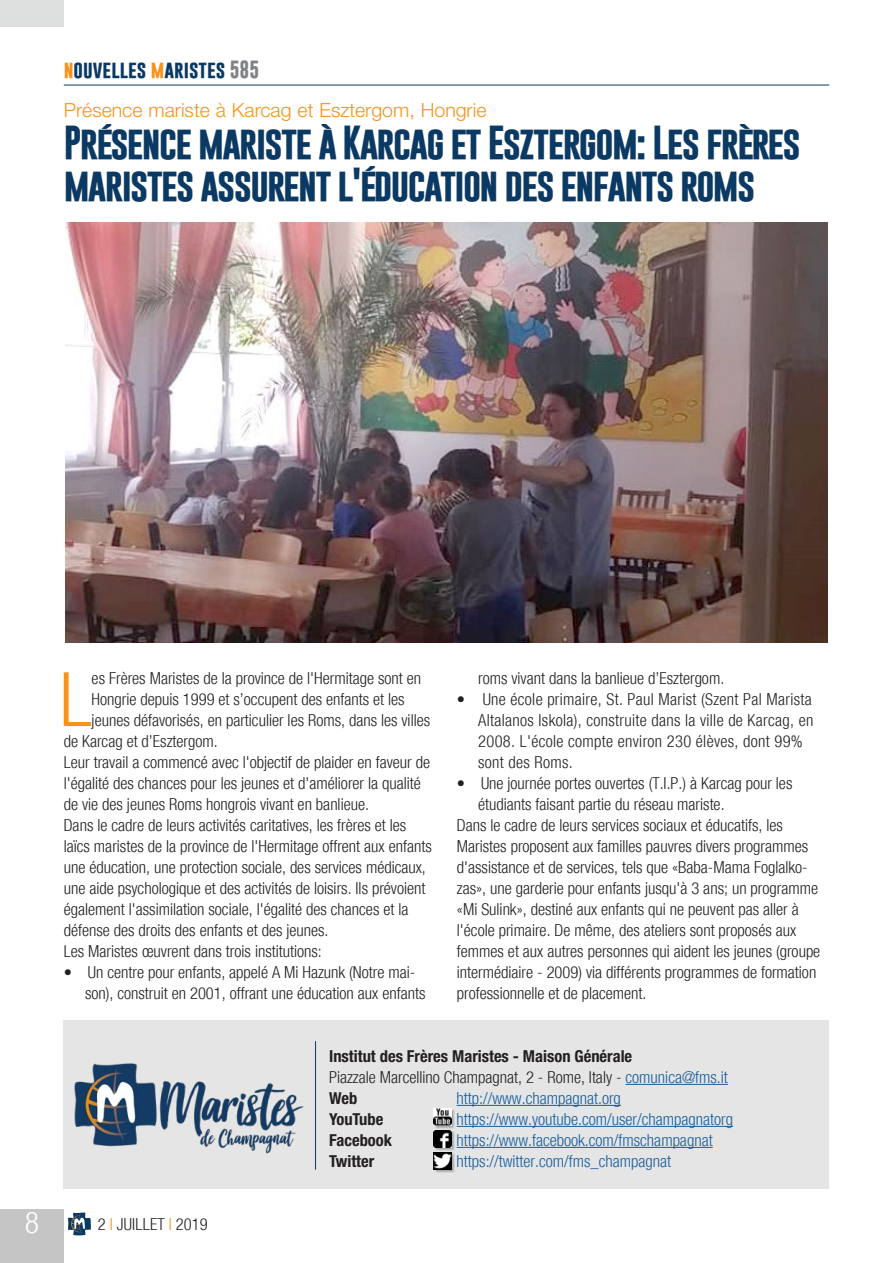
<style>
.page{position:relative;width:893px;height:1263px;background:#fff}
.page>*{position:absolute;margin:0;border:0;box-sizing:border-box;transform-origin:0 0}
.Testo_sinEspacio{font:300 condensed 75.3px "Helvetica Neue";color:#f7931d}
.sommario{font:700 34.5px/42px "Gobold";letter-spacing:-.05em;color:#0a3963}
.t1{font:300 condensed 30px "Helvetica Neue";color:#fff}
.sommario-2{font:300 19.5px "Helvetica Neue";color:#f7931d}
.t2{font:700 18px "Gobold";color:#0a3963}
.Testo_sinEspacio-2{font:300 condensed 16.5px/21px "Helvetica Neue";color:#231f20}
.Testo_sinEspacio-3{font:300 condensed 16.5px/21px "Helvetica Neue";letter-spacing:.02em;color:#231f20}
.t3{font:300 condensed 16.5px "Helvetica Neue";color:#175d9e}
.t4{font:700 condensed 16.5px/21px "Helvetica Neue";color:#231f20}
.s1{color:#f7931d}
.s2{color:#808285}
.s3{font-weight:300}
.s4{font-weight:300;color:#175d9e}
</style>
<div class="page">
<div style="left:64px;top:1020px;width:765px;height:168px;background:#e4e5e4"></div>
<hr style="left:626px;top:1084px;width:102px;height:1px;background:#175d9e">
<hr style="left:457px;top:1105px;width:164px;height:1px;background:#175d9e">
<hr style="left:457px;top:1126px;width:276px;height:1px;background:#175d9e">
<hr style="left:457px;top:1147px;width:256px;height:1px;background:#175d9e">
<hr style="left:315px;top:1041px;width:1px;height:129px;background:#0a3963">
<img style="left:74px;top:1063px;width:230px;height:91px">
<hr style="left:64px;top:85px;width:765px;height:1px;background:#0a3963">
<svg style="left:68px;top:1212px;width:23px;height:23px"></svg>
<div style="left:0;top:1209px;width:64px;height:54px;background:#c4c5c4"></div>
<div style="left:0;top:0;width:64px;height:27px;background:#dddede"></div>
<div style="left:434px;top:1130px;width:21px;height:21px;background:#231f20;opacity:.35"></div>
<img style="left:434px;top:1130px;width:17px;height:17px">
<div style="left:434px;top:1152px;width:21px;height:21px;background:#231f20;opacity:.35"></div>
<img style="left:434px;top:1152px;width:17px;height:18px">
<div style="left:434px;top:1108px;width:21px;height:21px;background:#231f20;opacity:.35"></div>
<img style="left:434px;top:1108px;width:17px;height:17px">
<img style="left:66px;top:222px;width:761px;height:420px">
<p class="t2" style="left:64px;top:57px;width:197px"><span class="s1">n</span>ouvelles <span class="s1">m</span>aristes <span class="s2">585</span></p>
<p class="sommario-2" style="left:64px;top:98px;width:424px">Présence mariste à Karcag et Esztergom, Hongrie</p>
<p class="sommario" style="left:64px;top:122px;width:738px">Présence mariste à Karcag et Esztergom: Les frères maristes assurent l'éducation des enfants roms</p>
<h3 class="t1" style="left:25px;top:1205px;width:16px">8</h3>
<p class="Testo_sinEspacio" style="left:60px;top:656px;width:34px">L</p>
<p class="Testo_sinEspacio-2" style="left:92px;top:668px;width:331px">es Frères Maristes de la province de l'Hermitage sont en</p>
<p class="Testo_sinEspacio-2" style="left:92px;top:689px;width:314px">Hongrie depuis 1999 et s’occupent des enfants et les</p>
<p class="Testo_sinEspacio-2" style="left:92px;top:710px;width:340px">jeunes défavorisés, en particulier les Roms, dans les villes</p>
<p class="Testo_sinEspacio-2" style="left:64px;top:731px;width:155px">de Karcag et d’Esztergom.</p>
<p class="Testo_sinEspacio-2" style="left:64px;top:752px;width:368px">Leur travail a commencé avec l'objectif de plaider en faveur de l'égalité des chances pour les jeunes et d'améliorer la qualité de vie des jeunes Roms hongrois vivant en banlieue.</p>
<p class="Testo_sinEspacio-2" style="left:64px;top:815px;width:369px">Dans le cadre de leurs activités caritatives, les frères et les laïcs maristes de la province de l'Hermitage offrent aux enfants une éducation, une protection sociale, des services médicaux, une aide psychologique et des activités de loisirs. Ils prévoient également l'assimilation sociale, l'égalité des chances et la défense des droits des enfants et des jeunes.</p>
<p class="Testo_sinEspacio-2" style="left:64px;top:941px;width:260px">Les Maristes œuvrent dans trois institutions:</p>
<p class="Testo_sinEspacio-2" style="left:85px;top:962px;width:342px;text-indent:-21px">• Un centre pour enfants, appelé A Mi Hazunk (Notre mai&shy;son), construit en 2001, offrant une éducation aux enfants</p>
<p class="Testo_sinEspacio-2" style="left:478px;top:668px;width:248px">roms vivant dans la banlieue d’Esztergom.</p>
<p class="Testo_sinEspacio-3" style="left:478px;top:689px;width:337px;text-indent:-21px">• Une école primaire, St. Paul Marist (Szent Pal Marista Altalanos Iskola), construite dans la ville de Karcag, en 2008. L'école compte environ 230 élèves, dont 99% sont des Roms.</p>
<p class="Testo_sinEspacio-2" style="left:478px;top:773px;width:316px;text-indent:-21px">• Une journée portes ouvertes (T.I.P.) à Karcag pour les étudiants faisant partie du réseau mariste.</p>
<p class="Testo_sinEspacio-2" style="left:457px;top:815px;width:365px">Dans le cadre de leurs services sociaux et éducatifs, les Maristes proposent aux familles pauvres divers programmes d'assistance et de services, tels que «Baba-Mama Foglalko&shy;zas», une garderie pour enfants jusqu'à 3 ans; un programme «Mi Sulink», destiné aux enfants qui ne peuvent pas aller à l'école primaire. De même, des ateliers sont proposés aux femmes et aux autres personnes qui aident les jeunes (groupe intermédiaire - 2009) via différents programmes de formation professionnelle et de placement.</p>
<p class="t4" style="left:329px;top:1045px;width:400px">Institut des Frères Maristes - Maison Générale<br><span class="s3">Piazzale Marcellino Champagnat, 2 - Rome, Italy -</span> <span class="s4">comunica@fms.it<br></span>Web</p>
<p class="t3" style="left:457px;top:1089px;width:166px">http://www.champagnat.org</p>
<p class="Testo_sinEspacio-2" style="left:98px;top:1214px;width:111px">2 <span class="s1">I</span> JUILLET <span class="s1">I</span> 2019</p>
<p class="t4" style="left:329px;top:1108px;width:56px">YouTube</p>
<p class="t3" style="left:457px;top:1110px;width:278px">https://www.youtube.com/user/champagnatorg</p>
<p class="t4" style="left:329px;top:1129px;width:64px">Facebook</p>
<p class="t3" style="left:457px;top:1131px;width:257px">https://www.facebook.com/fmschampagnat</p>
<p class="t4" style="left:329px;top:1150px;width:47px">Twitter</p>
<p class="t3" style="left:457px;top:1152px;width:216px">https://twitter.com/fms_champagnat</p>
</div>
